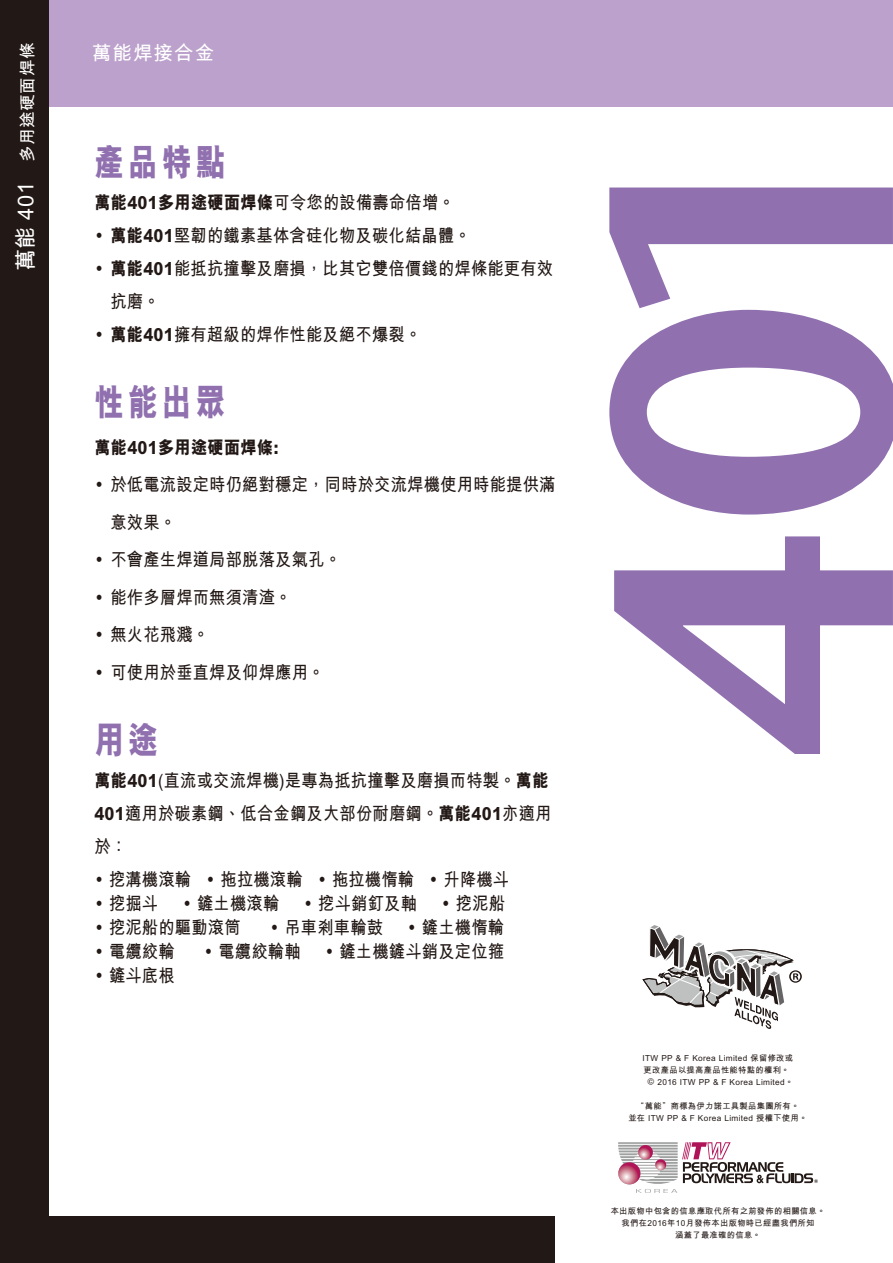
<style>
.page{position:relative;width:893px;height:1263px;background:#fff}
.page>*{position:absolute;margin:0;border:0;box-sizing:border-box;transform-origin:0 0}
.t1{font:600 398.25px "Stone Sans";color:#9070af}
.t2{font:800 37.5px "M Hei HK";letter-spacing:.125em;color:#9070af;scale:.8 1}
.t3{font:700 19.5px "M Hei HK";letter-spacing:.055em;color:#fff}
.t4{font:700 18px/33px "M Hei HK";letter-spacing:.02em;color:#221815;scale:.9 1}
.t5{font:800 18px "M Hei HK";letter-spacing:.02em;color:#221815;scale:.9 1}
.t6{font:700 16.5px "M Hei HK";letter-spacing:.045em;color:#fff}
.t7{font:700 8.25px/12px "M Hei HK";letter-spacing:.045em;color:#221815;text-align:center}
.s1{font-size:21.9px}
.s2{font-weight:700}
.s3{font-family:"Swiss 721 BT"}
.s4{font-weight:800}
.s5{font-family:"Swiss 721 BT";font-weight:300}
.s6{font-family:"ST Heiti TC";font-weight:300}
</style>
<div class="page">
<div style="left:0;top:0;width:893px;height:106px;background:#bba1cb"></div>
<div style="left:0;top:1216px;width:554px;height:47px;background:#221815"></div>
<div style="left:0;top:0;width:49px;height:1253px;background:#221815"></div>
<svg style="left:618px;top:925px;width:200px;height:268px"></svg>
<p class="t6" style="left:15px;top:271px;width:230px;rotate:-90deg"><span class="s1">萬能 401</span> 多用途硬面焊條</p>
<p class="t3" style="left:92px;top:39px;width:124px">萬能焊接合金</p>
<h2 class="t2" style="left:94px;top:137px;width:166px">產品特點</h2>
<p class="t5" style="left:94px;top:191px;width:402px">萬能401多用途硬面焊條<span class="s2">可令您的設備壽命倍增。</span></p>
<p class="t4" style="left:94px;top:218px;width:420px"><span class="s3">•</span> <span class="s4">萬能401</span>堅韌的鐵素基体含硅化物及碳化結晶體。</p>
<p class="t4" style="left:110px;top:251px;width:493px;text-indent:-16px"><span class="s3">•</span> <span class="s4">萬能401</span>能抵抗撞擊及磨損，比其它雙倍價錢的焊條能更有效抗磨。</p>
<p class="t4" style="left:94px;top:317px;width:365px"><span class="s3">•</span> <span class="s4">萬能401</span>擁有超級的焊作性能及絕不爆裂。</p>
<h2 class="t2" style="left:94px;top:377px;width:166px">性能出眾</h2>
<p class="t5" style="left:94px;top:435px;width:207px">萬能401多用途硬面焊條:</p>
<p class="t4" style="left:110px;top:465px;width:496px;line-height:37.5px;text-indent:-16px"><span class="s5">•</span> 於低電流設定時仍絕對穩定，同時於交流焊機使用時能提供滿意效果。</p>
<p class="t4" style="left:94px;top:542px;width:275px"><span class="s5">•</span> 不會產生焊道局部脫落及氣孔。</p>
<p class="t4" style="left:94px;top:579px;width:221px"><span class="s5">•</span> 能作多層焊而無須清渣。</p>
<p class="t4" style="left:94px;top:617px;width:129px"><span class="s5">•</span> 無火花飛濺。</p>
<p class="t4" style="left:94px;top:654px;width:257px"><span class="s5">•</span> 可使用於垂直焊及仰焊應用。</p>
<h2 class="t2" style="left:94px;top:715px;width:81px">用途</h2>
<p class="t4" style="left:94px;top:762px;width:509px"><span class="s4">萬能401</span>(直流或交流焊機)是專為抵抗撞擊及磨損而特製。<span class="s4">萬能<br>401</span>適用於碳素鋼、低合金鋼及大部份耐磨鋼。<span class="s4">萬能401</span>亦適用於：</p>
<p class="t4" style="left:94px;top:861px;width:462px"><span class="s5">•</span> 挖溝機滾輪 <span class="s5">•</span> 拖拉機滾輪 <span class="s5">•</span> 拖拉機惰輪 <span class="s5">•</span> 升降機斗</p>
<p class="t4" style="left:94px;top:885px;width:72px"><span class="s5">•</span> 挖掘斗</p>
<p class="t4" style="left:182px;top:885px;width:109px"><span class="s5">•</span> 鏟土機滾輪</p>
<p class="t4" style="left:304px;top:885px;width:127px"><span class="s5">•</span> 挖斗銷釘及軸</p>
<p class="t4" style="left:441px;top:885px;width:72px"><span class="s5">•</span> 挖泥船</p>
<p class="t4" style="left:94px;top:909px;width:164px"><span class="s5">•</span> 挖泥船的驅動滾筒</p>
<p class="t4" style="left:270px;top:909px;width:127px"><span class="s5">•</span> 吊車剎車輪鼓</p>
<p class="t4" style="left:407px;top:909px;width:109px"><span class="s5">•</span> 鏟土機惰輪</p>
<p class="t4" style="left:94px;top:933px;width:91px"><span class="s5">•</span> 電纜絞輪</p>
<p class="t4" style="left:204px;top:933px;width:109px"><span class="s5">•</span> 電纜絞輪軸</p>
<p class="t4" style="left:325px;top:933px;width:201px"><span class="s5">•</span> 鏟土機鏟斗銷及定位箍</p>
<p class="t4" style="left:94px;top:957px;width:91px"><span class="s5">•</span> 鏟斗底根</p>
<h1 class="t1" style="left:507px;top:763px;width:648px;rotate:-90deg">401</h1>
<p class="t7" style="left:643px;top:1051px;width:152px">ITW PP &amp; F Korea Limited 保留修改或</p>
<p class="t7" style="left:644px;top:1063px;width:147px">更改產品以提高產品性能特點的權利。</p>
<p class="t7" style="left:648px;top:1075px;width:147px"><span class="s6">©</span> 2016 ITW PP &amp; F Korea Limited。</p>
<p class="t7" style="left:628px;top:1099px;width:181px">“萬能”商標為伊力諾工具製品集團所有。<br>並在 ITW PP &amp; F Korea Limited 授權下使用。</p>
<p class="t7" style="left:611px;top:1204px;width:216px">本出版物中包含的信息應取代所有之前發佈的相關信息。我們在2016年10月發佈本出版物時已經盡我們所知<br>涵蓋了最准確的信息。</p>
</div>
